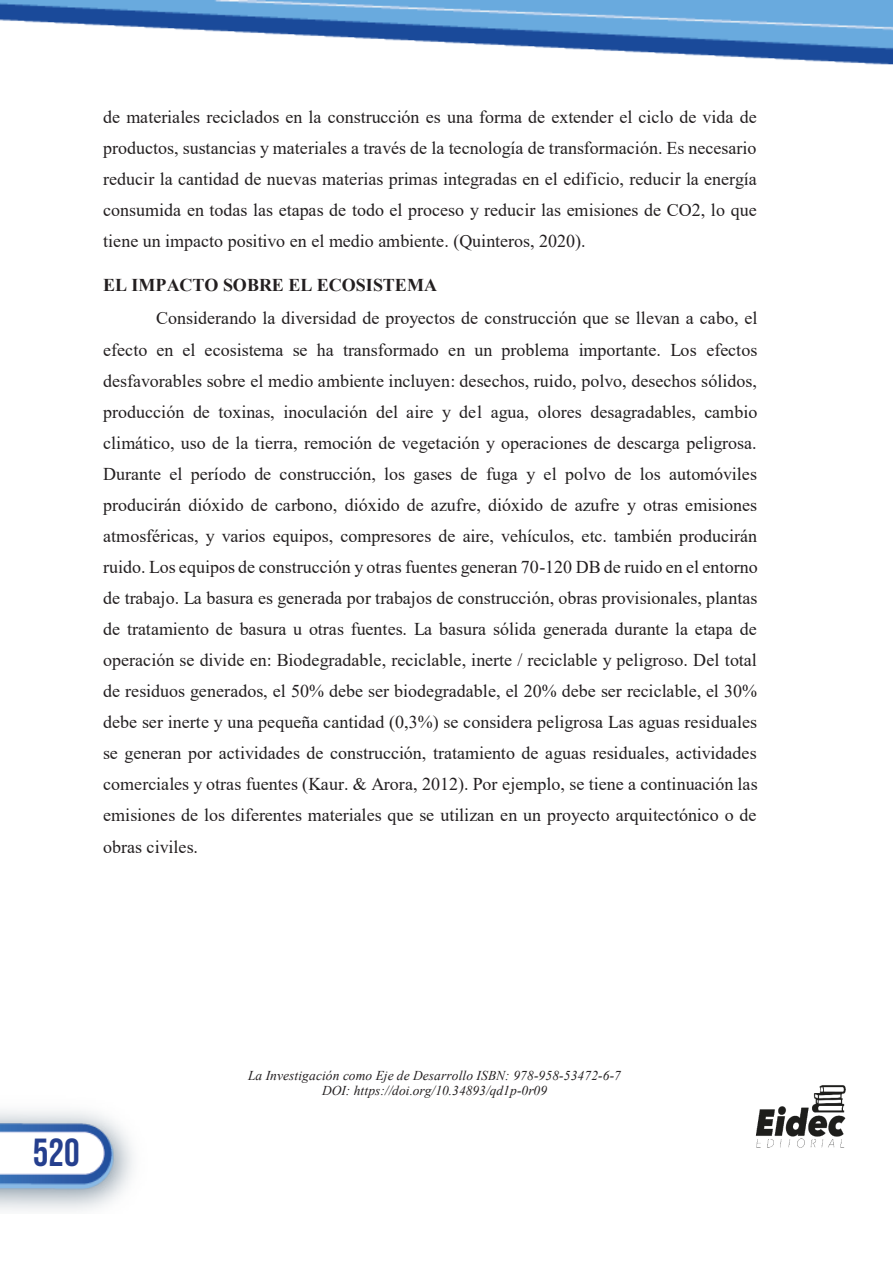
<style>
.page{position:relative;width:893px;height:1263px;background:#fff}
.page>*{position:absolute;margin:0;border:0;box-sizing:border-box;transform-origin:0 0}
.t1{font:39px "Bebas Neue";color:#253f8e}
.t2{font:18px/31px "Times New Roman";color:#231f20;text-align:justify}
.t3{font:italic 13.5px/15.6px "Times New Roman";letter-spacing:.01em;color:#231f20;text-align:center}
.s1{font-weight:700}
</style>
<div class="page">
<img style="left:0;top:0;width:893px;height:1188px">
<img style="left:743px;top:1062px;width:114px;height:106px">
<p class="t2" style="left:103px;top:101px;width:655px">de materiales reciclados en la construcción es una forma de extender el ciclo de vida de productos, sustancias y materiales a través de la tecnología de transformación. Es necesario reducir la cantidad de nuevas materias primas integradas en el edificio, reducir la energía consumida en todas las etapas de todo el proceso y reducir las emisiones de CO2, lo que tiene un impacto positivo en el medio ambiente. (Quinteros, 2020).</p>
<p class="t2" style="left:156px;top:267px;width:603px;line-height:33.9px;text-indent:-53px"><span class="s1">EL IMPACTO SOBRE EL ECOSISTEMA<br></span>Considerando la diversidad de proyectos de construcción que se llevan a cabo, el</p>
<p class="t2" style="left:103px;top:333px;width:656px">efecto en el ecosistema se ha transformado en un problema importante. Los efectos desfavorables sobre el medio ambiente incluyen: desechos, ruido, polvo, desechos sólidos, producción de toxinas, inoculación del aire y del agua, olores desagradables, cambio climático, uso de la tierra, remoción de vegetación y operaciones de descarga peligrosa.<br>Durante el período de construcción, los gases de fuga y el polvo de los automóviles producirán dióxido de carbono, dióxido de azufre, dióxido de azufre y otras emisiones atmosféricas, y varios equipos, compresores de aire, vehículos, etc. también producirán ruido. Los equipos de construcción y otras fuentes generan 70-120 DB de ruido en el entorno de trabajo. La basura es generada por trabajos de construcción, obras provisionales, plantas de tratamiento de basura u otras fuentes. La basura sólida generada durante la etapa de operación se divide en: Biodegradable, reciclable, inerte / reciclable y peligroso. Del total de residuos generados, el 50% debe ser biodegradable, el 20% debe ser reciclable, el 30% debe ser inerte y una pequeña cantidad (0,3%) se considera peligrosa Las aguas residuales se generan por actividades de construcción, tratamiento de aguas residuales, actividades comerciales y otras fuentes (Kaur. &amp; Arora, 2012). Por ejemplo, se tiene a continuación las emisiones de los diferentes materiales que se utilizan en un proyecto arquitectónico o de obras civiles.</p>
<h1 class="t1" style="left:33px;top:1130px;width:48px">520</h1>
<p class="t3" style="left:248px;top:1067px;width:374px">La Investigación como Eje de Desarrollo ISBN: 978-958-53472-6-7<br>DOI: https://doi.org/10.34893/qd1p-0r09</p>
</div>
